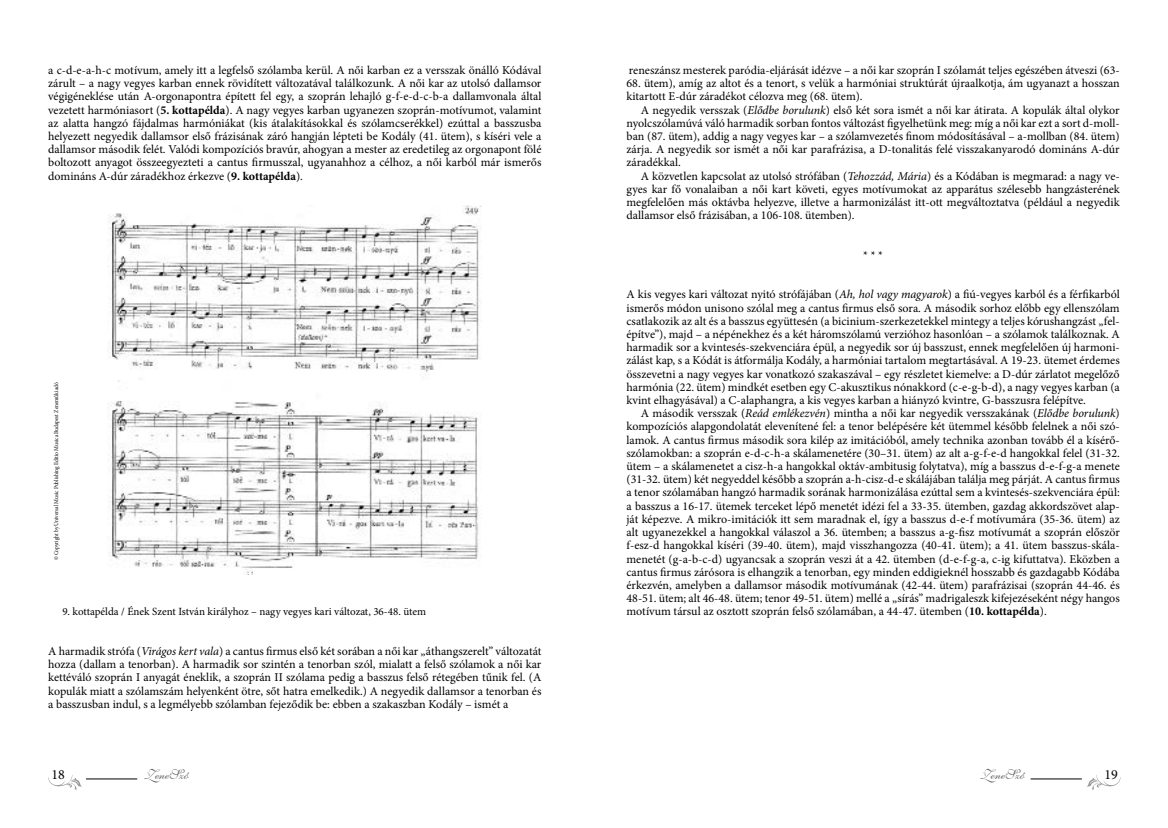
<style>
.page{position:relative;width:1168px;height:828px;background:#fff}
.page>*{position:absolute;margin:0;border:0;box-sizing:border-box;transform-origin:0 0}
.t1{font:14px "Hu Shelley Volante BT Italic";color:#5c5b60}
.t2{font:14px "Minion Pro";color:#000}
.t3{font:12px/13.2px "Minion Pro";color:#000;text-align:justify}
.t4{font:11px "Minion Pro";color:#000}
.t5{font:6px "Minion Pro";color:#000;scale:.9 1}
.s1{font-weight:700}
.s2{font-style:italic}
</style>
<div class="page">
<hr style="left:86px;top:778px;width:51px;height:1px;background:#000">
<svg style="left:48px;top:775px;width:34px;height:15px"></svg>
<svg style="left:1087px;top:775px;width:34px;height:15px"></svg>
<hr style="left:1031px;top:778px;width:51px;height:1px;background:#000">
<img style="left:108px;top:206px;width:374px;height:368px">
<p class="t3" style="left:48px;top:64px;width:495px">a c-d-e-a-h-c motívum, amely itt a legfelső szólamba kerül. A női karban ez a versszak önálló Kódával zárult – a nagy vegyes karban ennek rövidített változatával találkozunk. A női kar az utolsó dallamsor végigéneklése után A-orgonapontra épített fel egy, a szoprán lehajló g-f-e-d-c-b-a dallamvonala által vezetett harmóniasort (<span class="s1">5. kottapélda</span>). A nagy vegyes karban ugyanezen szoprán-motívumot, valamint az alatta hangzó fájdalmas harmóniákat (kis átalakításokkal és szólamcserékkel) ezúttal a basszusba helyezett negyedik dallamsor első frázisának záró hangján lépteti be Kodály (41. ütem), s kíséri vele a dallamsor második felét. Valódi kompozíciós bravúr, ahogyan a mester az eredetileg az orgonapont fölé boltozott anyagot összeegyezteti a cantus firmusszal, ugyanahhoz a célhoz, a női karból már ismerős domináns A-dúr záradékhoz érkezve (<span class="s1">9. kottapélda</span>).</p>
<p class="t5" style="left:52px;top:560px;width:199px;rotate:-90deg">© Copyright by Universal Music Publishing Editio Musica Budapest Zeneműkiadó</p>
<p class="t4" style="left:62px;top:604px;width:365px">9. kottapélda / Ének Szent István királyhoz – nagy vegyes kari változat, 36-48. ütem</p>
<p class="t3" style="left:48px;top:644px;width:495px">A harmadik strófa (<span class="s2">Virágos kert vala</span>) a cantus firmus első két sorában a női kar „áthangszerelt” változatát hozza (dallam a tenorban). A harmadik sor szintén a tenorban szól, mialatt a felső szólamok a női kar kettéváló szoprán I anyagát éneklik, a szoprán II szólama pedig a basszus felső rétegében tűnik fel. (A kopulák miatt a szólamszám helyenként ötre, sőt hatra emelkedik.) A negyedik dallamsor a tenorban és a basszusban indul, s a legmélyebb szólamban fejeződik be: ebben a szakaszban Kodály – ismét a</p>
<p class="t3" style="left:629px;top:64px;width:492px">reneszánsz mesterek paródia-eljárását idézve – a női kar szoprán I szólamát teljes egészében átveszi (63-</p>
<p class="t3" style="left:626px;top:77px;width:495px">68. ütem), amíg az altot és a tenort, s velük a harmóniai struktúrát újraalkotja, ám ugyanazt a hosszan kitartott E-dúr záradékot célozva meg (68. ütem).</p>
<p class="t3" style="left:626px;top:103px;width:495px;text-indent:14px">A negyedik versszak (<span class="s2">Elődbe borulunk</span>) első két sora ismét a női kar átirata. A kopulák által olykor nyolcszólamúvá váló harmadik sorban fontos változást figyelhetünk meg: míg a női kar ezt a sort d-moll&shy;ban (87. ütem), addig a nagy vegyes kar – a szólamvezetés finom módosításával – a-mollban (84. ütem) zárja. A negyedik sor ismét a női kar parafrázisa, a D-tonalitás felé visszakanyarodó domináns A-dúr záradékkal.</p>
<p class="t3" style="left:626px;top:169px;width:495px;text-indent:14px">A közvetlen kapcsolat az utolsó strófában (<span class="s2">Tehozzád, Mária</span>) és a Kódában is megmarad: a nagy ve&shy;gyes kar fő vonalaiban a női kart követi, egyes motívumokat az apparátus szélesebb hangzásterének megfelelően más oktávba helyezve, illetve a harmonizálást itt-ott megváltoztatva (például a negyedik dallamsor első frázisában, a 106-108. ütemben).</p>
<p class="t3" style="left:863px;top:248px;width:21px">* * *</p>
<p class="t3" style="left:626px;top:288px;width:495px">A kis vegyes kari változat nyitó strófájában (<span class="s2">Ah, hol vagy magyarok</span>) a fiú-vegyes karból és a férfikarból ismerős módon unisono szólal meg a cantus firmus első sora. A második sorhoz előbb egy ellenszólam csatlakozik az alt és a basszus együttesén (a bicinium-szerkezetekkel mintegy a teljes kórushangzást „fel&shy;építve”), majd – a népénekhez és a két háromszólamú verzióhoz hasonlóan – a szólamok találkoznak. A harmadik sor a kvintesés-szekvenciára épül, a negyedik sor új basszust, ennek megfelelően új harmoni&shy;zálást kap, s a Kódát is átformálja Kodály, a harmóniai tartalom megtartásával. A 19-23. ütemet érdemes összevetni a nagy vegyes kar vonatkozó szakaszával – egy részletet kiemelve: a D-dúr zárlatot megelőző harmónia (22. ütem) mindkét esetben egy C-akusztikus nónakkord (c-e-g-b-d), a nagy vegyes karban (a kvint elhagyásával) a C-alaphangra, a kis vegyes karban a hiányzó kvintre, G-basszusra felépítve.</p>
<p class="t3" style="left:626px;top:407px;width:495px;text-indent:14px">A második versszak (<span class="s2">Reád emlékezvén</span>) mintha a női kar negyedik versszakának (<span class="s2">Elődbe borulunk</span>) kompozíciós alapgondolatát elevenítené fel: a tenor belépésére két ütemmel később felelnek a női szó&shy;lamok. A cantus firmus második sora kilép az imitációból, amely technika azonban tovább él a kísérő&shy;szólamokban: a szoprán e-d-c-h-a skálamenetére (30–31. ütem) az alt a-g-f-e-d hangokkal felel (31-32. ütem – a skálamenetet a cisz-h-a hangokkal oktáv-ambitusig folytatva), míg a basszus d-e-f-g-a menete (31-32. ütem) két negyeddel később a szoprán a-h-cisz-d-e skálájában találja meg párját. A cantus firmus a tenor szólamában hangzó harmadik sorának harmonizálása ezúttal sem a kvintesés-szekvenciára épül: a basszus a 16-17. ütemek terceket lépő menetét idézi fel a 33-35. ütemben, gazdag akkordszövet alap&shy;ját képezve. A mikro-imitációk itt sem maradnak el, így a basszus d-e-f motívumára (35-36. ütem) az alt ugyanezekkel a hangokkal válaszol a 36. ütemben; a basszus a-g-fisz motívumát a szoprán először f-esz-d hangokkal kíséri (39-40. ütem), majd visszhangozza (40-41. ütem); a 41. ütem basszus-skála&shy;menetét (g-a-b-c-d) ugyancsak a szoprán veszi át a 42. ütemben (d-e-f-g-a, c-ig kifuttatva). Eközben a cantus firmus zárósora is elhangzik a tenorban, egy minden eddigieknél hosszabb és gazdagabb Kódába érkezvén, amelyben a dallamsor második motívumának (42-44. ütem) parafrázisai (szoprán 44-46. és 48-51. ütem; alt 46-48. ütem; tenor 49-51. ütem) mellé a „sírás” madrigaleszk kifejezéseként négy hangos motívum társul az osztott szoprán felső szólamában, a 44-47. ütemben (<span class="s1">10. kottapélda</span>).</p>
<p class="t2" style="left:51px;top:765px;width:15px">18</p>
<p class="t1" style="left:144px;top:765px;width:46px">ZeneSzó</p>
<p class="t1" style="left:980px;top:765px;width:46px">ZeneSzó</p>
<p class="t2" style="left:1104px;top:765px;width:15px">19</p>
</div>
